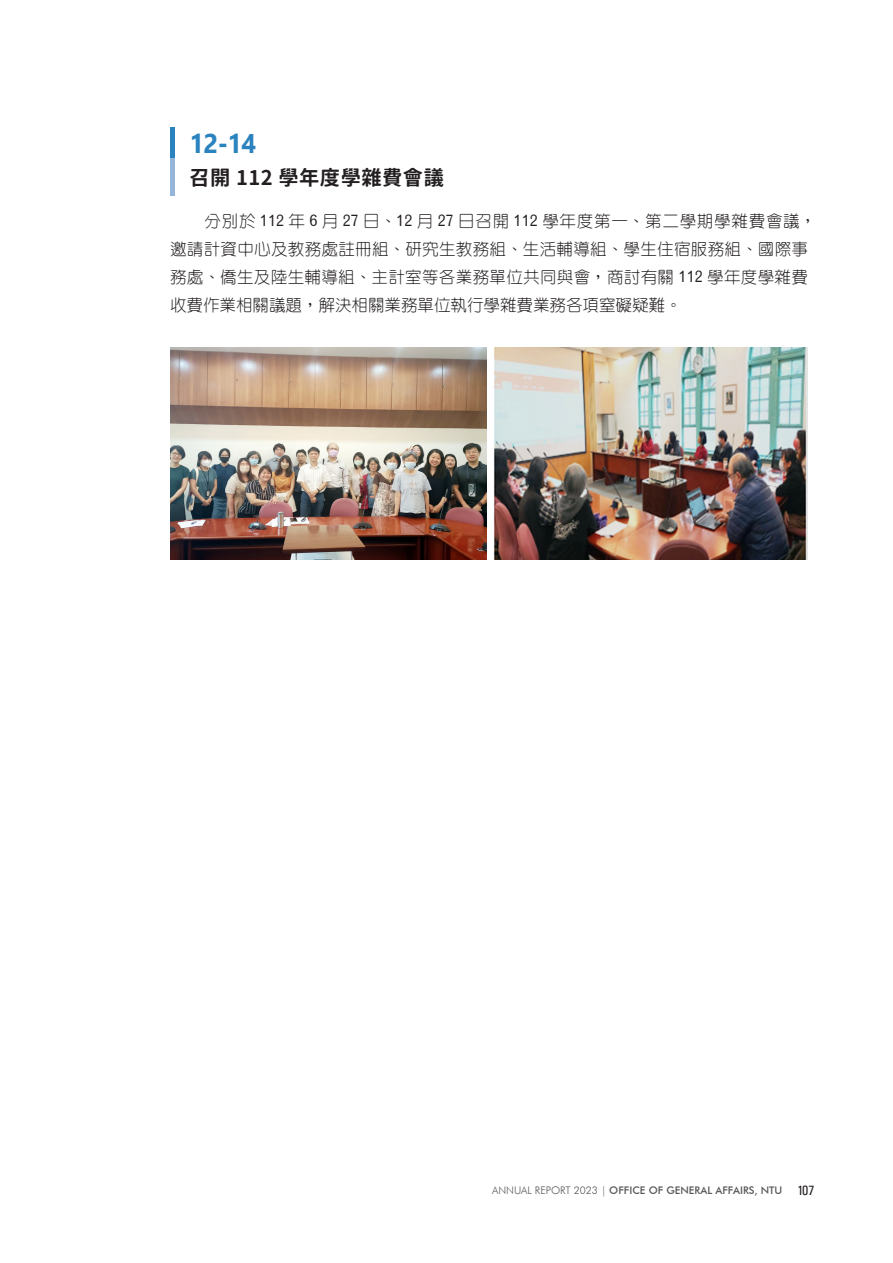
<style>
.page{position:relative;width:893px;height:1263px;background:#fff}
.page>*{position:absolute;margin:0;border:0;box-sizing:border-box;transform-origin:0 0}
.分標_數字_03{font:700 27px "Ebrima";color:#2a83be;scale:.95 1}
.分標_標題_03{font:20.25px "Gen Jyuu Gothic L P Bold";letter-spacing:.025em;color:#231f20}
.內文{font:300 16.5px/27.8px "Han Wang Yen";letter-spacing:.02em;color:#231f20}
.t1{font:500 10.5px "Futura BT";color:#57585a}
.s1{font-family:"Gothic 720 BT Roman B";font-weight:400;font-size:16.05px}
.s2{font-weight:300}
.s3{font-family:"Univers Condensed";font-weight:400;font-size:13.5px;color:#231f20}
</style>
<div class="page">
<div style="left:170px;top:128px;width:5px;height:31px;background:#2a83be"></div>
<div style="left:170px;top:159px;width:5px;height:37px;background:#96b5da"></div>
<img style="left:170px;top:347px;width:317px;height:213px">
<img style="left:494px;top:347px;width:314px;height:213px">
<p class="分標_數字_03" style="left:189px;top:122px;width:72px">12-14</p>
<p class="分標_標題_03" style="left:189px;top:162px;width:256px">召開 112 學年度學雜費會議</p>
<p class="內文" style="left:170px;top:208px;width:648px;text-indent:34px">分別於 <span class="s1">112</span> 年 <span class="s1">6</span> 月 <span class="s1">27</span> 日、<span class="s1">12</span> 月 <span class="s1">27</span> 日召開 <span class="s1">112</span> 學年度第一、第二學期學雜費會議，邀請計資中心及教務處註冊組、研究生教務組、生活輔導組、學生住宿服務組、國際事務處、僑生及陸生輔導組、主計室等各業務單位共同與會，商討有關 <span class="s1">112</span> 學年度學雜費收費作業相關議題，解決相關業務單位執行學雜費業務各項窒礙疑難。</p>
<p class="t1" style="left:492px;top:1184px;width:324px"><span class="s2">ANNUAL REPORT 2023 |</span> OFFICE OF GENERAL AFFAIRS, NTU <span class="s3">107</span></p>
</div>
